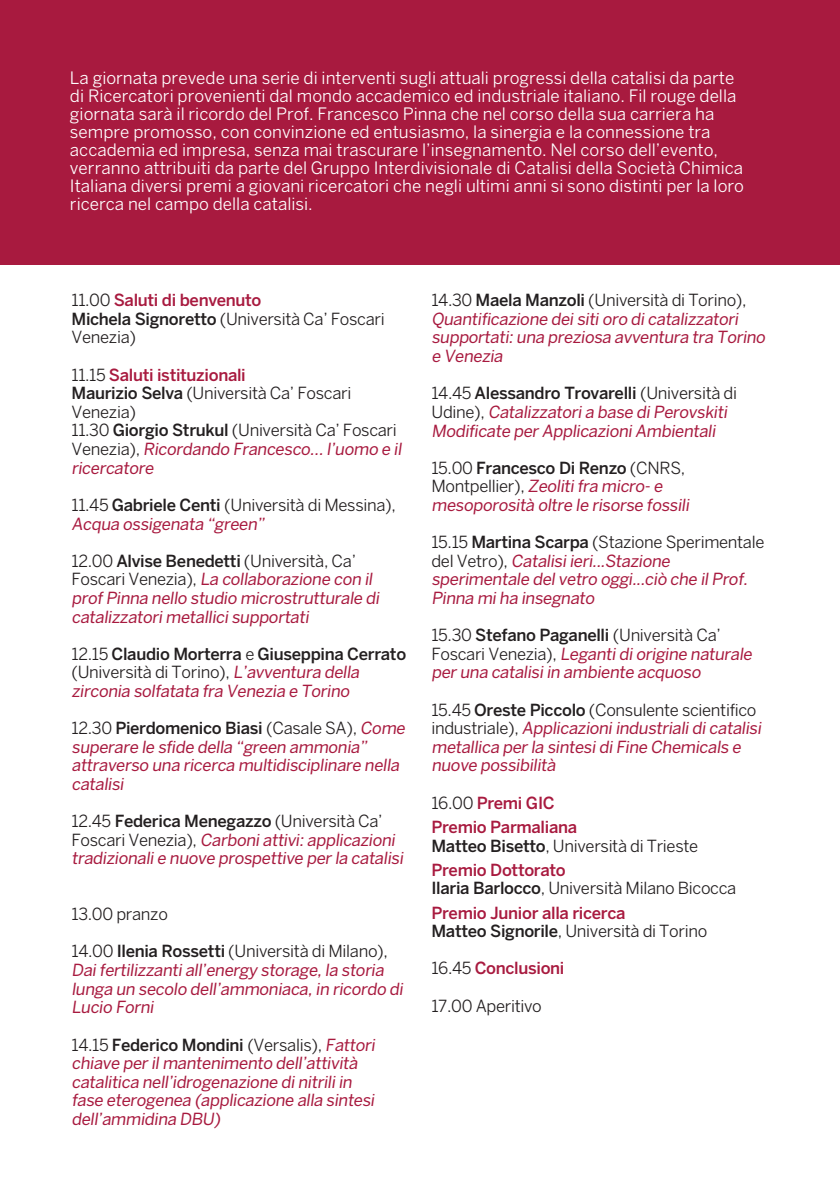
<style>
.page{position:relative;width:840px;height:1191px;background:#fff}
.page>*{position:absolute;margin:0;border:0;box-sizing:border-box;transform-origin:0 0}
.t1{font:17px/18px "Benton Sans";color:#fff}
.t2{font:16.6px/18.6px "Benton Sans";color:#a81a3f}
.t3{font:16.6px/18.6px "Benton Sans";letter-spacing:-.02em;color:#231f20}
.t4{font:500 16.6px/24.2px "Benton Sans";letter-spacing:-.02em;color:#a81a3f}
.s1{font-weight:500;color:#a81a3f}
.s2{font-weight:500}
.s3{color:#a81a3f}
.s4{color:#231f20}
.s5{font-weight:500;color:#231f20}
.s6{font-weight:400;color:#231f20}
</style>
<div class="page">
<div style="left:0;top:0;width:839px;height:264px;background:#a81a3f"></div>
<p class="t1" style="left:70px;top:68px;width:675px">La giornata prevede una serie di interventi sugli attuali progressi della catalisi da parte di Ricercatori provenienti dal mondo accademico ed industriale italiano. Fil rouge della giornata sarà il ricordo del Prof. Francesco Pinna che nel corso della sua carriera ha sempre promosso, con convinzione ed entusiasmo, la sinergia e la connessione tra accademia ed impresa, senza mai trascurare l’insegnamento. Nel corso dell’evento, verranno attribuiti da parte del Gruppo Interdivisionale di Catalisi della Società Chimica Italiana diversi premi a giovani ricercatori che negli ultimi anni si sono distinti per la loro ricerca nel campo della catalisi.</p>
<p class="t3" style="left:71px;top:291px;width:314px">11.00 <span class="s1">Saluti di benvenuto<br></span><span class="s2">Michela Signoretto</span> (Università Ca’ Foscari<br>Venezia)</p>
<p class="t3" style="left:71px;top:365px;width:334px">11.15 <span class="s1">Saluti istituzionali<br></span><span class="s2">Maurizio Selva</span> (Università Ca’ Foscari<br>Venezia)<br>11.30 <span class="s2">Giorgio Strukul</span> (Università Ca’ Foscari<br>V e n e z i a ) , <span class="s3">Ricordando Francesco… l’uomo e il ricercatore</span></p>
<p class="t3" style="left:71px;top:495px;width:326px">11.45 <span class="s2">Gabriele Centi</span> (Università di Messina),<br><span class="s3">Acqua ossigenata “green”</span></p>
<p class="t2" style="left:71px;top:551px;width:312px"><span class="s4">12.00</span> <span class="s5">Alvise Benedetti</span> <span class="s4">(Università, Ca’<br>Fo s c a r i Ve n e z i a ) ,</span> La collaborazione con il profPinna nello studio microstrutturale di catalizzatorimetallicisupportati</p>
<p class="t2" style="left:71px;top:644px;width:336px"><span class="s4">12.15</span> <span class="s5">Claudio Morterra</span> <span class="s4">e</span> <span class="s5">Giuseppina Cerrato </span><span class="s4">(Università di Torino),</span> L’avventura della zirconia solfatata fra Venezia e Torino</p>
<p class="t2" style="left:71px;top:718px;width:337px"><span class="s4">12.30</span> <span class="s5">Pierdomenico Biasi</span> <span class="s4">(Casale SA),</span> Come superare le sfide della “green ammonia” attraverso una ricerca multidisciplinare nella catalisi</p>
<p class="t2" style="left:71px;top:811px;width:335px"><span class="s4">12.45</span> <span class="s5">Federica Menegazzo</span> <span class="s4">(Università Ca’<br>F o s c a r i Ve n e z i a ) ,</span> Carboniattivi:applicazioni tradizionalie nuove prospettive per la catalisi</p>
<p class="t3" style="left:71px;top:904px;width:98px">13.00 pranzo</p>
<p class="t2" style="left:71px;top:942px;width:335px"><span class="s4">14.00</span> <span class="s5">Ilenia Rossetti</span> <span class="s4">(Università di Milano), </span>Daifertilizzantiall’energy storage,la storia lunga un secolo dell’ammoniaca,in ricordo di Lucio Forni</p>
<p class="t2" style="left:71px;top:1035px;width:307px"><span class="s4">14.15</span> <span class="s5">Federico Mondini</span> <span class="s4">(Versalis),</span> Fattori chiave per ilmantenimento dell’attività catalitica nell’idrogenazione dinitriliin fase eterogenea (applicazione alla sintesi dell’ammidina DBU)</p>
<p class="t2" style="left:431px;top:291px;width:338px"><span class="s4">14.30</span> <span class="s5">Maela Manzoli</span> <span class="s4">(Università di Torino), </span>Quantificazione deisitioro dicatalizzatori supportati:una preziosa avventura tra Torino e Venezia</p>
<p class="t2" style="left:431px;top:384px;width:307px"><span class="s4">14.45</span> <span class="s5">Alessandro Trovarelli</span> <span class="s4">(Università di<br>U d i n e ) ,</span> Catalizzatoria base diPerovskiti<br>Modificate per ApplicazioniAmbientali</p>
<p class="t2" style="left:431px;top:458px;width:262px"><span class="s4">15.00</span> <span class="s5">Francesco Di Renzo</span> <span class="s4">(CNRS,<br>M o nt pe l l i e r) ,</span> Zeolitifra micro-e mesoporosità oltre le risorse fossili</p>
<p class="t2" style="left:431px;top:532px;width:334px"><span class="s4">15.15</span> <span class="s5">Martina Scarpa</span> <span class="s4">(Stazione Sperimentale d e l V et ro ) ,</span> Catalisiieri...Stazione sperimentale delvetro oggi...ciò che ilProf.<br>Pinna miha insegnato</p>
<p class="t2" style="left:431px;top:625px;width:325px"><span class="s4">15.30</span> <span class="s5">Stefano Paganelli</span> <span class="s4">(Università Ca’<br>F o s c a r i V e n e z i a ) ,</span> Legantidiorigine naturale per una catalisiin ambiente acquoso</p>
<p class="t2" style="left:431px;top:700px;width:334px"><span class="s4">15.45</span> <span class="s5">Oreste Piccolo</span> <span class="s4">(Consulente scientifico i n d u st r i a l e ) ,</span> Applicazioniindustrialidicatalisi metallica per la sintesidiFine Chemicals e nuove possibilità</p>
<p class="t4" style="left:431px;top:790px;width:147px"><span class="s6">16.00</span> Premi GIC<br>Premio Parmaliana</p>
<p class="t3" style="left:431px;top:833px;width:268px;line-height:24.2px"><span class="s2">Matteo Bisetto</span>, Università di Trieste<br><span class="s1">Premio Dottorato</span></p>
<p class="t3" style="left:431px;top:876px;width:306px;line-height:24.2px"><span class="s2">Ilaria Barlocco</span>, Università Milano Bicocca<br><span class="s1">Premio Junior alla ricerca</span></p>
<p class="t3" style="left:431px;top:921px;width:277px"><span class="s2">Matteo Signorile</span>, Università di Torino</p>
<p class="t4" style="left:431px;top:956px;width:134px"><span class="s6">16.45</span> Conclusioni</p>
<p class="t3" style="left:431px;top:996px;width:112px">17.00 Aperitivo</p>
</div>
